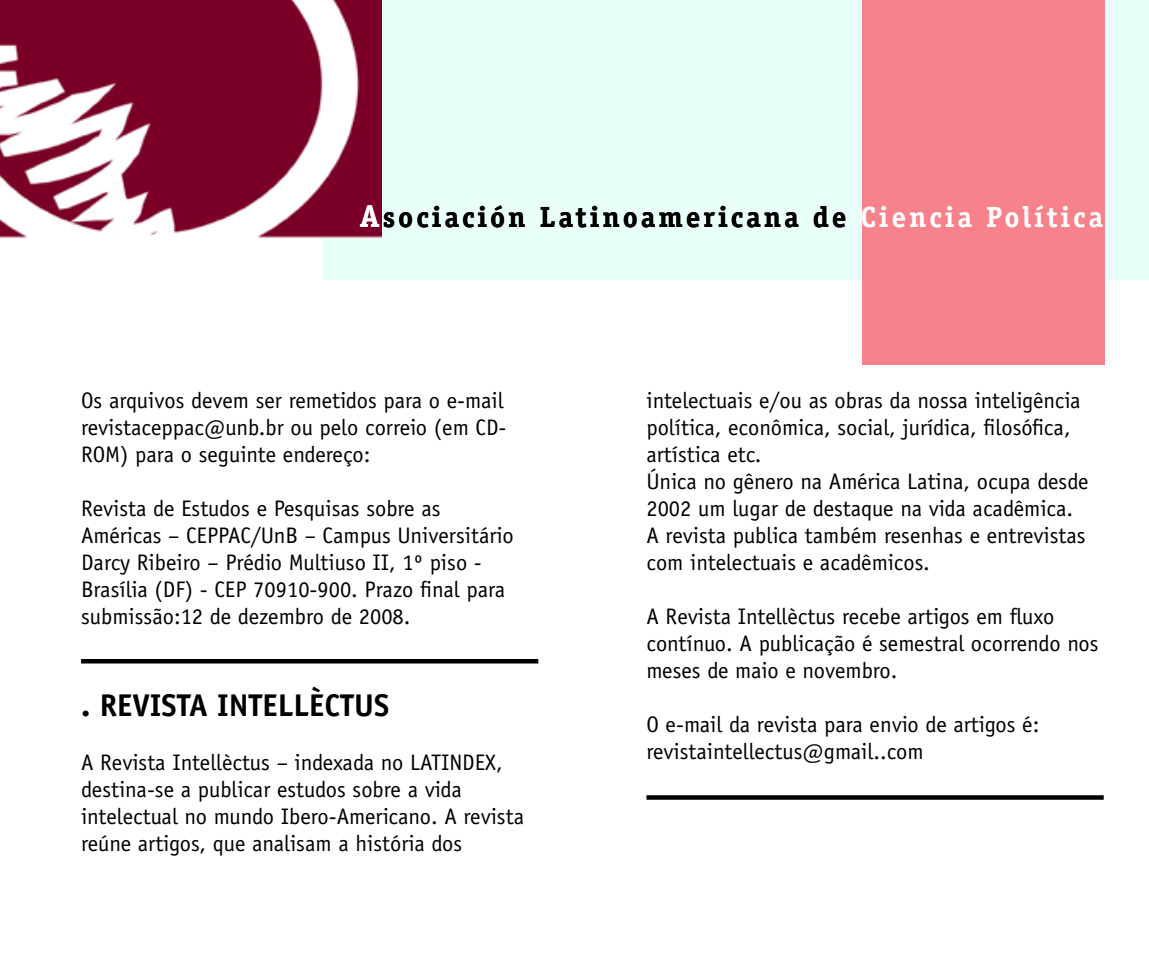
<style>
.page{position:relative;width:1149px;height:957px;background:#fff}
.page>*{position:absolute;margin:0;border:0;box-sizing:border-box;transform-origin:0 0}
.t1{font:700 31.5px "Officina Sans Std";color:#000}
.t2{font:700 29.25px "Officina Serif Std";letter-spacing:.1em;color:#000}
.t3{font:22.5px/27px "Officina Sans Std";color:#000}
.s1{font-size:31.5px;color:#fff}
.s2{color:#fff}
</style>
<div class="page">
<div style="left:322px;top:0;width:826px;height:279px;background:#e9fffa"></div>
<img style="left:0;top:0;width:381px;height:238px">
<div style="left:862px;top:0;width:242px;height:364px;background:#f8828b"></div>
<hr style="left:81px;top:659px;width:457px;height:4px;background:#000">
<svg style="left:646px;top:795px;width:457px;height:4px;background:#0f0f0f"></svg>
<h2 class="t2" style="left:360px;top:199px;width:744px"><span class="s1">A</span>sociación Latinoamericana de <span class="s2">Ciencia Política</span></h2>
<p class="t3" style="left:81px;top:387px;width:427px">Os arquivos devem ser remetidos para o e-mail revistaceppac@unb.br ou pelo correio (em CD-<br>ROM) para o seguinte endereço:</p>
<p class="t3" style="left:81px;top:495px;width:434px">Revista de Estudos e Pesquisas sobre as Américas – CEPPAC/UnB – Campus Universitário Darcy Ribeiro – Prédio Multiuso II, 1º piso - Brasília (DF) - CEP 70910-900. Prazo final para submissão:12 de dezembro de 2008.</p>
<h1 class="t1" style="left:81px;top:685px;width:309px">. REVISTA INTELLÈCTUS</h1>
<p class="t3" style="left:81px;top:749px;width:444px">A Revista Intellèctus – indexada no LATINDEX, destina-se a publicar estudos sobre a vida intelectual no mundo Ibero-Americano. A revista reúne artigos, que analisam a história dos</p>
<p class="t3" style="left:646px;top:387px;width:443px">intelectuais e/ou as obras da nossa inteligência política, econômica, social, jurídica, filosófica, artística etc.<br>Única no gênero na América Latina, ocupa desde 2002 um lugar de destaque na vida acadêmica.<br>A revista publica também resenhas e entrevistas com intelectuais e acadêmicos.</p>
<p class="t3" style="left:646px;top:603px;width:453px">A Revista Intellèctus recebe artigos em fluxo contínuo. A publicação é semestral ocorrendo nos meses de maio e novembro.</p>
<p class="t3" style="left:646px;top:711px;width:394px">O e-mail da revista para envio de artigos é: revistaintellectus@gmail..com</p>
</div>
